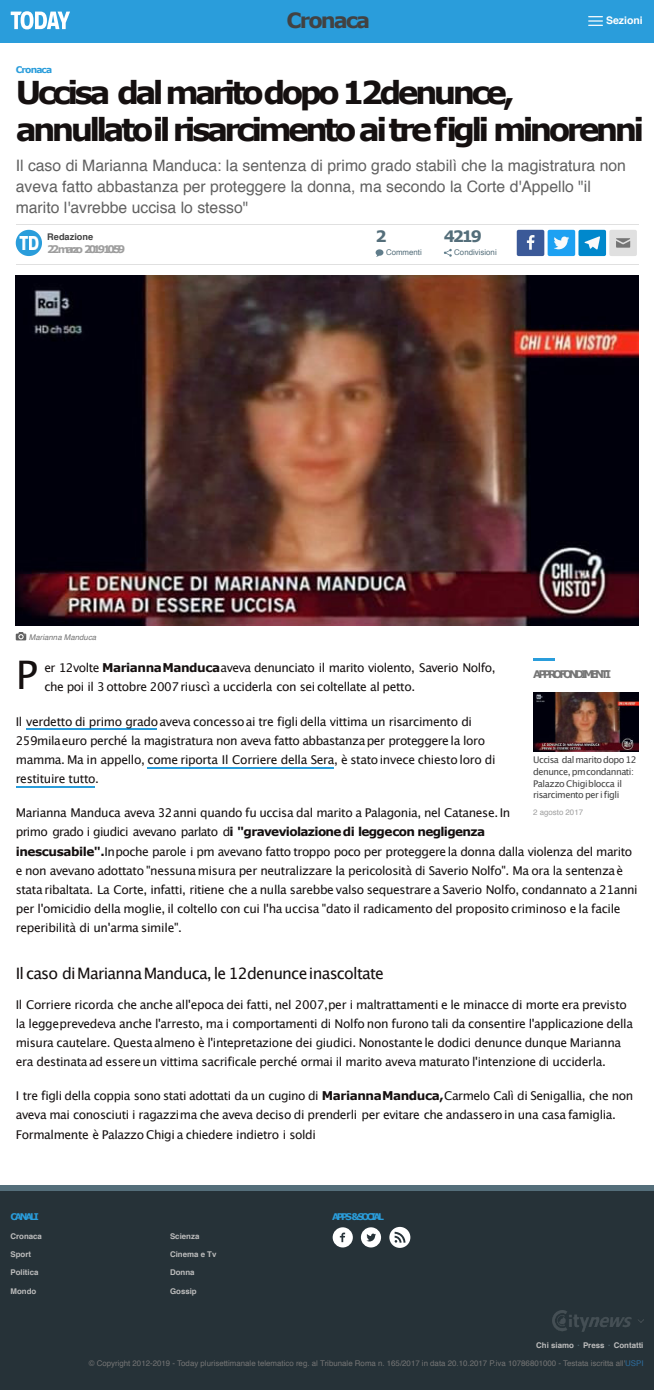
<style>
.page{position:relative;width:654px;height:1390px;background:#fff}
.page>*{position:absolute;margin:0;border:0;box-sizing:border-box;transform-origin:0 0}
.t1{font:39.38px "Lucida Grande";color:#151010}
.t2{font:700 31.5px/36.8px "Verdana";letter-spacing:-.115em;color:#151010}
.t3{font:700 21px "Verdana";letter-spacing:-.095em;color:#424242}
.t4{font:15.75px/21px "Helvetica";color:#616161}
.t5{font:15.75px "Lucida Grande";letter-spacing:-.05em;color:#151010}
.t6{font:700 15.75px "Verdana";color:#546e7a}
.t7{font:12.08px/19.1px "Lucida Grande";letter-spacing:-.03em;color:#151010}
.t8{font:700 12.08px "Verdana";letter-spacing:-.055em;color:#151010}
.t9{font:700 10.5px "Verdana";letter-spacing:-.28em;color:#9e9e9e}
.t10{font:700 10.5px "Verdana";letter-spacing:-.275em;color:#757575}
.t11{font:700 10.5px "Helvetica";color:#fff}
.t12{font:9.19px/11.8px "Lucida Grande";letter-spacing:-.05em;color:#424242}
.t13{font:700 9.19px "Verdana";letter-spacing:-.27em;color:#2a9ddb}
.t14{font:700 9.19px "Helvetica";color:#424242}
.t15{font:700 9.19px "Verdana";letter-spacing:-.095em;color:#2a9ddb}
.t16{font:700 9.19px "Verdana";letter-spacing:-.245em;color:#2a9ddb}
.t17{font:7.88px "Helvetica";color:#757575}
.t18{font:700 7.88px "Helvetica";color:#bdbdbd}
.t19{font:7.88px "Helvetica";color:#546e7a}
.t20{font:italic 7.88px "Helvetica";color:#757575}
.t21{font:7.88px "Helvetica";color:#9e9e9e}
.s1{font-family:"Verdana";font-weight:700}
.s2{font-family:"Lucida Grande";font-weight:400}
.s3{color:#546e7a}
.s4{color:#2e6d9d}
</style>
<div class="page">
<div style="left:0;top:1184px;width:654px;height:205px;background:#263238"></div>
<div style="left:0;top:1184px;width:654px;height:6px;background:#546e7a"></div>
<div style="left:0;top:0;width:654px;height:42px;background:#2a9ddb"></div>
<svg style="left:11px;top:11px;width:59px;height:18px"></svg>
<svg style="left:588px;top:16px;width:15px;height:10px"></svg>
<hr style="left:16px;top:224px;width:622px;height:1px;background:#e0e0e0">
<hr style="left:16px;top:264px;width:622px;height:1px;background:#e0e0e0">
<img style="left:16px;top:230px;width:26px;height:26px">
<svg style="left:516px;top:230px;width:121px;height:26px;background:#6ea8d1"></svg>
<svg style="left:444px;top:249px;width:8px;height:8px"></svg>
<svg style="left:375px;top:249px;width:8px;height:8px"></svg>
<img style="left:533px;top:692px;width:105px;height:59px">
<hr style="left:26px;top:728px;width:131px;height:2px;background:#2a9ddb">
<hr style="left:148px;top:766px;width:186px;height:2px;background:#2a9ddb">
<hr style="left:16px;top:786px;width:78px;height:1px;background:#2a9ddb">
<img style="left:16px;top:275px;width:622px;height:350px">
<svg style="left:16px;top:632px;width:10px;height:8px"></svg>
<hr style="left:533px;top:658px;width:21px;height:3px;background:#2a9ddb">
<svg style="left:332px;top:1227px;width:21px;height:20px"></svg>
<svg style="left:361px;top:1227px;width:20px;height:20px"></svg>
<svg style="left:389px;top:1226px;width:21px;height:21px"></svg>
<img style="left:552px;top:1310px;width:91px;height:21px">
<p class="t15" style="left:16px;top:66px;width:38px">Cronaca</p>
<h3 class="t3" style="left:286px;top:11px;width:85px">Cronaca</h3>
<p class="t11" style="left:606px;top:16px;width:38px">Sezioni</p>
<h2 class="t2" style="left:16px;top:77px;width:630px">Uccisa dal maritodopo 12denunce, annullatoil risarcimento ai tre figli minorenni</h2>
<h3 class="t4" style="left:16px;top:156px;width:611px">Il caso di Marianna Manduca: la sentenza di primo grado stabilì che la magistratura non aveva fatto abbastanza per proteggere la donna, ma secondo la Corte d'Appello "il marito l'avrebbe uccisa lo stesso"</h3>
<p class="t14" style="left:47px;top:233px;width:47px">Redazione</p>
<p class="t9" style="left:47px;top:245px;width:79px">22marzo 201910:59</p>
<p class="t20" style="left:29px;top:633px;width:69px">Marianna Manduca</p>
<h3 class="t6" style="left:375px;top:230px;width:13px">2</h3>
<p class="t19" style="left:386px;top:249px;width:37px">Commenti</p>
<h3 class="t6" style="left:444px;top:230px;width:39px">4219</h3>
<p class="t19" style="left:454px;top:249px;width:44px">Condivisioni</p>
<h1 class="t1" style="left:16px;top:658px;width:23px">P</h1>
<p class="t7" style="left:44px;top:658px;width:452px">er 12volte <span class="s1">MariannaManduca</span>aveva denunciato il marito violento, Saverio Nolfo, che poi il 3 ottobre 2007riuscì a ucciderla con sei coltellate al petto.</p>
<p class="t7" style="left:16px;top:712px;width:481px">Il verdetto di primo gradoaveva concessoai tre figli della vittima un risarcimento di 259milaeuro perché la magistratura non aveva fatto abbastanzaper proteggere la loro mamma. Ma in appello, come riporta Il Corriere della Sera, è statoinvece chiesto loro di restituire tutto.</p>
<p class="t7" style="left:16px;top:804px;width:496px">Marianna Manduca aveva 32anni quando fu uccisa dal marito a Palagonia, nel Catanese. In</p>
<p class="t8" style="left:16px;top:827px;width:471px"><span class="s2">primo grado i giudici avevano parlato d</span>i "graveviolazione di leggecon negligenza</p>
<p class="t7" style="left:16px;top:842px;width:623px"><span class="s1">inescusabile".</span>Inpoche parole i pm avevano fatto troppo poco per proteggere la donna dalla violenza del marito e non avevano adottato "nessuna misura per neutralizzare la pericolosità di Saverio Nolfo". Ma ora la sentenzaè stata ribaltata. La Corte, infatti, ritiene che a nulla sarebbe valso sequestrare a Saverio Nolfo, condannato a 21anni per l'omicidio della moglie, il coltello con cui l'ha uccisa "dato il radicamento del proposito criminoso e la facile reperibilità di un'arma simile".</p>
<h3 class="t5" style="left:16px;top:966px;width:370px">Il caso diMariannaManduca, le 12denunceinascoltate</h3>
<p class="t7" style="left:16px;top:995px;width:618px">Il Corriere ricorda che anche all'epoca dei fatti, nel 2007,per i maltrattamenti e le minacce di morte era previsto la leggeprevedeva anche l'arresto, ma i comportamenti di Nolfo non furono tali da consentire l'applicazione della misura cautelare. Questaalmeno è l'intepretazione dei giudici. Nonostante le dodici denunce dunque Marianna era destinata ad essereun vittima sacrificale perché ormai il marito aveva maturato l'intenzione di ucciderla.</p>
<p class="t7" style="left:16px;top:1087px;width:619px">I tre figli della coppia sono stati adottati da un cugino di <span class="s1">MariannaManduca,</span>Carmelo Calì di Senigallia, che non aveva mai conosciuti i ragazzima che aveva deciso di prenderli per evitare che andassero in una casa famiglia.<br>Formalmente è Palazzo Chigi a chiedere indietro i soldi</p>
<p class="t10" style="left:533px;top:669px;width:79px">APPROFONDIMENTI</p>
<p class="t12" style="left:533px;top:754px;width:105px">Uccisa dal maritodopo 12 denunce, pmcondannati:<br>Palazzo Chigiblocca il risarcimento per ifigli</p>
<p class="t21" style="left:533px;top:808px;width:51px">2 agosto 2017</p>
<p class="t16" style="left:11px;top:1212px;width:30px">CANALI</p>
<p class="t13" style="left:332px;top:1212px;width:53px">APPS &amp;SOCIAL</p>
<p class="t18" style="left:11px;top:1232px;width:33px">Cronaca</p>
<p class="t18" style="left:11px;top:1251px;width:22px">Sport</p>
<p class="t18" style="left:11px;top:1269px;width:30px">Politica</p>
<p class="t18" style="left:11px;top:1287px;width:27px">Mondo</p>
<p class="t18" style="left:170px;top:1232px;width:31px">Scienza</p>
<p class="t18" style="left:170px;top:1251px;width:48px">Cinema e Tv</p>
<p class="t18" style="left:170px;top:1269px;width:26px">Donna</p>
<p class="t18" style="left:170px;top:1287px;width:28px">Gossip</p>
<p class="t18" style="left:536px;top:1341px;width:109px">Chi siamo <span class="s3">·</span> Press <span class="s3">·</span> Contatti</p>
<p class="t17" style="left:89px;top:1359px;width:556px">© Copyright 2012-2019 - Today plurisettimanale telematico reg. al Tribunale Roma n. 165/2017 in data 20.10.2017 P.iva 10786801000 - Testata iscritta all'<span class="s4">USPI</span></p>
</div>
